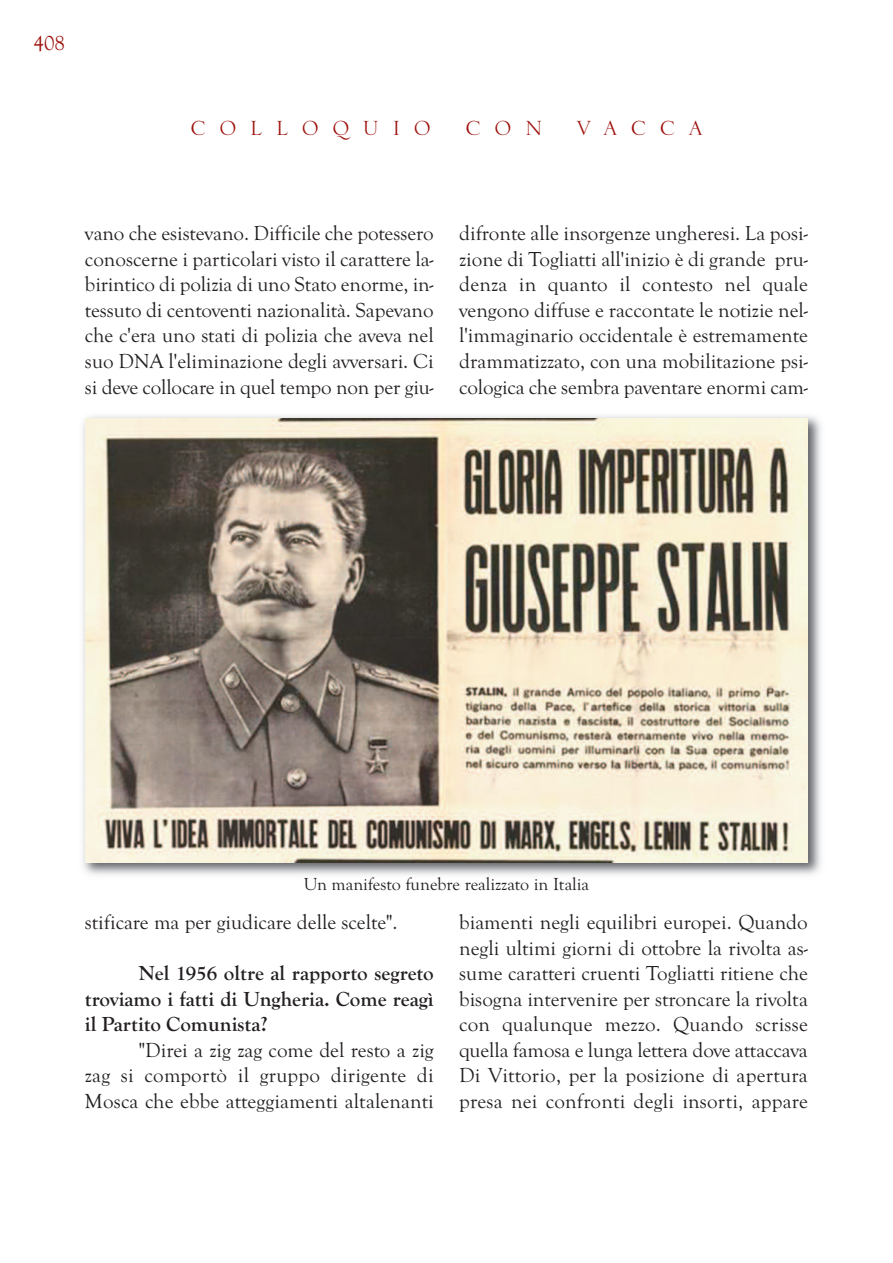
<style>
.page{position:relative;width:893px;height:1263px;background:#fff}
.page>*{position:absolute;margin:0;border:0;box-sizing:border-box;transform-origin:0 0}
.t1{font:27px "Serlio LH";letter-spacing:.5em;color:#9e110d}
.t2{font:21px/25.5px "Goudy Old Style T";color:#231f20;text-align:justify}
.t3{font:700 21px/25.5px "Goudy Old Style T";color:#231f20;text-align:justify}
.t4{font:21px "Goudy Old Style T";color:#9e110d}
.t5{font:18px "Goudy Old Style T";color:#231f20}
</style>
<div class="page">
<img style="left:83px;top:416px;width:738px;height:459px">
<img style="left:85px;top:418px;width:723px;height:444px">
<p class="t4" style="left:34px;top:30px;width:33px">408</p>
<p class="t1" style="left:190px;top:109px;width:242px">COLLOQUIO</p>
<p class="t1" style="left:466px;top:109px;width:239px">CON VACCA</p>
<p class="t2" style="left:85px;top:220px;width:350px">vano che esistevano. Difficile che potessero conoscerne i particolari visto il carattere la&shy;birintico di polizia di uno Stato enorme, in&shy;tessuto di centoventi nazionalità. Sapevano che c'era uno stati di polizia che aveva nel suo DNA l'eliminazione degli avversari. Ci si deve collocare in quel tempo non per giu-</p>
<p class="t2" style="left:459px;top:220px;width:350px">difronte alle insorgenze ungheresi. La posi&shy;zione di Togliatti all'inizio è di grande pru&shy;denza in quanto il contesto nel quale vengono diffuse e raccontate le notizie nel&shy;l'immaginario occidentale è estremamente drammatizzato, con una mobilitazione psi&shy;cologica che sembra paventare enormi cam-</p>
<p class="t5" style="left:304px;top:873px;width:287px">Un manifesto funebre realizzato in Italia</p>
<p class="t2" style="left:85px;top:909px;width:314px">stificare ma per giudicare delle scelte".</p>
<p class="t3" style="left:85px;top:960px;width:350px;text-indent:54px">Nel 1956 oltre al rapporto segreto troviamo i fatti di Ungheria. Come reagì il Partito Comunista?</p>
<p class="t2" style="left:85px;top:1036px;width:350px;text-indent:54px">"Direi a zig zag come del resto a zig zag si comportò il gruppo dirigente di Mosca che ebbe atteggiamenti altalenanti</p>
<p class="t2" style="left:459px;top:909px;width:350px">biamenti negli equilibri europei. Quando negli ultimi giorni di ottobre la rivolta as&shy;sume caratteri cruenti Togliatti ritiene che bisogna intervenire per stroncare la rivolta con qualunque mezzo. Quando scrisse quella famosa e lunga lettera dove attaccava Di Vittorio, per la posizione di apertura presa nei confronti degli insorti, appare</p>
</div>
